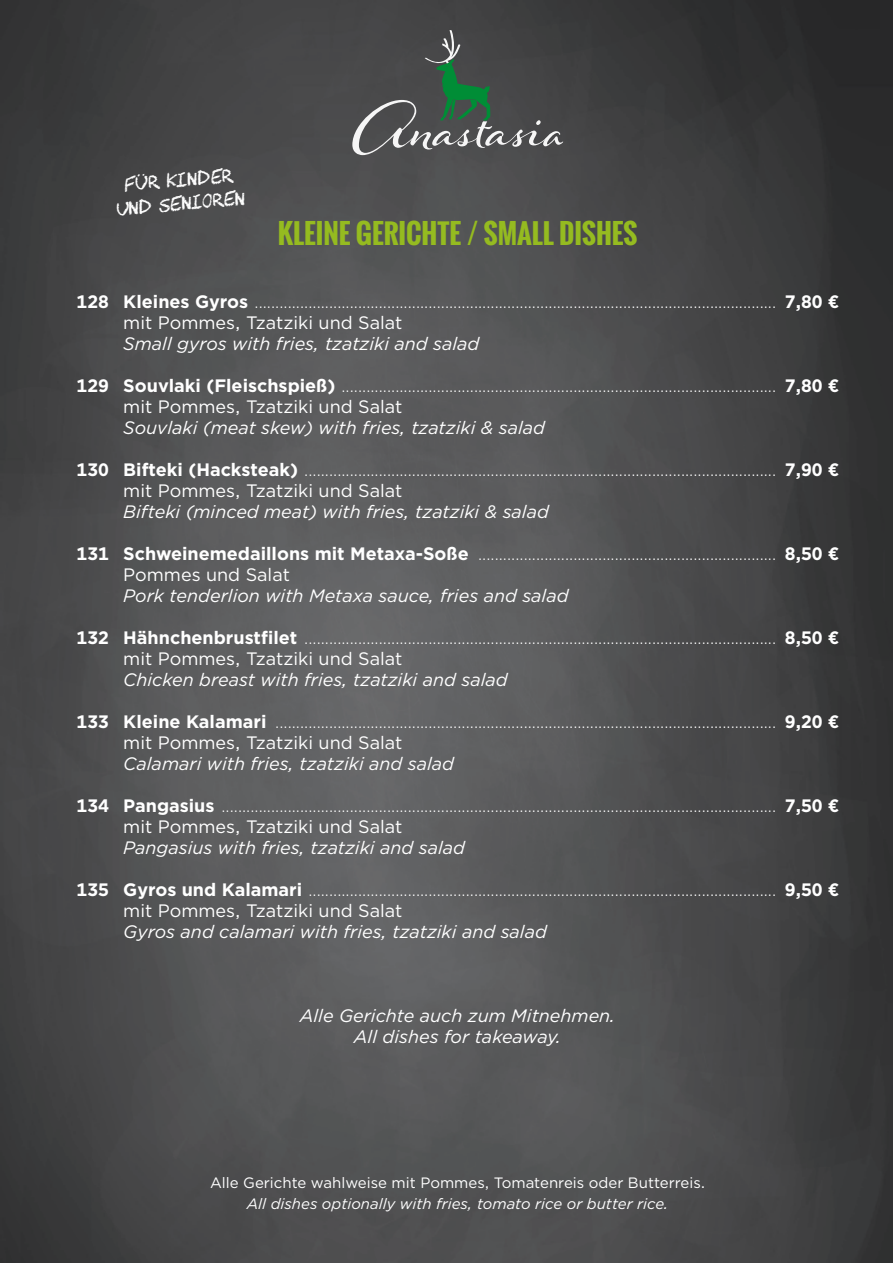
<style>
.page{position:relative;width:893px;height:1263px;background:#fff}
.page>*{position:absolute;margin:0;border:0;box-sizing:border-box;transform-origin:0 0}
.t1{font:700 27px "Oswald";color:#95bb20}
.t2{font:300 18px/21px "Gotham";color:#fff}
.t3{font:italic 18px/21px "Gotham";color:#fff;text-align:center}
.t4{font:700 18px "Gotham";color:#fff}
.t5{font:18px "Gotham";color:#fff}
.t6{font:18px/24px "CHAWP";color:#fff;text-align:center}
.t7{font:15px "Gotham";color:#fff}
.t8{font:italic 15px "Gotham";color:#fff}
.s1{font-weight:700}
.s2{font-weight:400}
</style>
<div class="page">
<img style="left:0;top:0;width:893px;height:1263px">
<svg style="left:352px;top:30px;width:211px;height:125px;background:#4f5653"></svg>
<p class="t6" style="left:114px;top:173px;width:131px;rotate:-5deg">Für Kinder und Senioren</p>
<h1 class="t1" style="left:278px;top:213px;width:361px">KLEINE GERICHTE / SMALL DISHES</h1>
<p class="t2" style="left:123px;top:290px;width:717px;text-indent:-47px"><span class="s1">128 Kleines Gyros</span> .............................................................................................................................. <span class="s1">7,80 € </span><span class="s2">mit Pommes, Tzatziki und Salat</span></p>
<p class="t3" style="left:123px;top:333px;width:358px">Small gyros with fries, tzatziki and salad</p>
<p class="t4" style="left:77px;top:374px;width:260px">129 Souvlaki (Fleischspieß)</p>
<p class="t4" style="left:785px;top:374px;width:55px">7,80 €</p>
<p class="t5" style="left:123px;top:395px;width:281px">mit Pommes, Tzatziki und Salat</p>
<p class="t3" style="left:123px;top:417px;width:423px">Souvlaki (meat skew) with fries, tzatziki &amp; salad</p>
<p class="t2" style="left:123px;top:459px;width:717px;text-indent:-47px"><span class="s1">130 Bifteki (Hacksteak)</span> .................................................................................................................. <span class="s1">7,90 € </span><span class="s2">mit Pommes, Tzatziki und Salat</span></p>
<p class="t3" style="left:123px;top:501px;width:427px">Bifteki (minced meat) with fries, tzatziki &amp; salad</p>
<p class="t4" style="left:77px;top:542px;width:394px">131 Schweinemedaillons mit Metaxa-Soße</p>
<p class="t4" style="left:785px;top:542px;width:55px">8,50 €</p>
<p class="t5" style="left:123px;top:563px;width:168px">Pommes und Salat</p>
<p class="t3" style="left:123px;top:585px;width:447px">Pork tenderlion with Metaxa sauce, fries and salad</p>
<p class="t2" style="left:123px;top:627px;width:717px;text-indent:-47px"><span class="s1">132 Hähnchenbrustfilet</span> .................................................................................................................. <span class="s1">8,50 € </span><span class="s2">mit Pommes, Tzatziki und Salat</span></p>
<p class="t3" style="left:123px;top:669px;width:386px">Chicken breast with fries, tzatziki and salad</p>
<p class="t2" style="left:123px;top:711px;width:717px;text-indent:-47px"><span class="s1">133 Kleine Kalamari</span> ......................................................................................................................... <span class="s1">9,20 € </span><span class="s2">mit Pommes, Tzatziki und Salat</span></p>
<p class="t3" style="left:123px;top:753px;width:332px">Calamari with fries, tzatziki and salad</p>
<p class="t2" style="left:123px;top:795px;width:717px;text-indent:-47px"><span class="s1">134 Pangasius</span> ...................................................................................................................................... <span class="s1">7,50 € </span><span class="s2">mit Pommes, Tzatziki und Salat</span></p>
<p class="t3" style="left:123px;top:837px;width:343px">Pangasius with fries, tzatziki and salad</p>
<p class="t2" style="left:123px;top:879px;width:717px;text-indent:-47px"><span class="s1">135 Gyros und Kalamari</span> ................................................................................................................. <span class="s1">9,50 € </span><span class="s2">mit Pommes, Tzatziki und Salat</span></p>
<p class="t3" style="left:123px;top:921px;width:425px">Gyros and calamari with fries, tzatziki and salad</p>
<p class="t3" style="left:300px;top:1005px;width:317px">Alle Gerichte auch zum Mitnehmen.<br>All dishes for takeaway.</p>
<p class="t7" style="left:210px;top:1173px;width:497px">Alle Gerichte wahlweise mit Pommes, Tomatenreis oder Butterreis.</p>
<p class="t8" style="left:247px;top:1194px;width:423px">All dishes optionally with fries, tomato rice or butter rice.</p>
</div>
